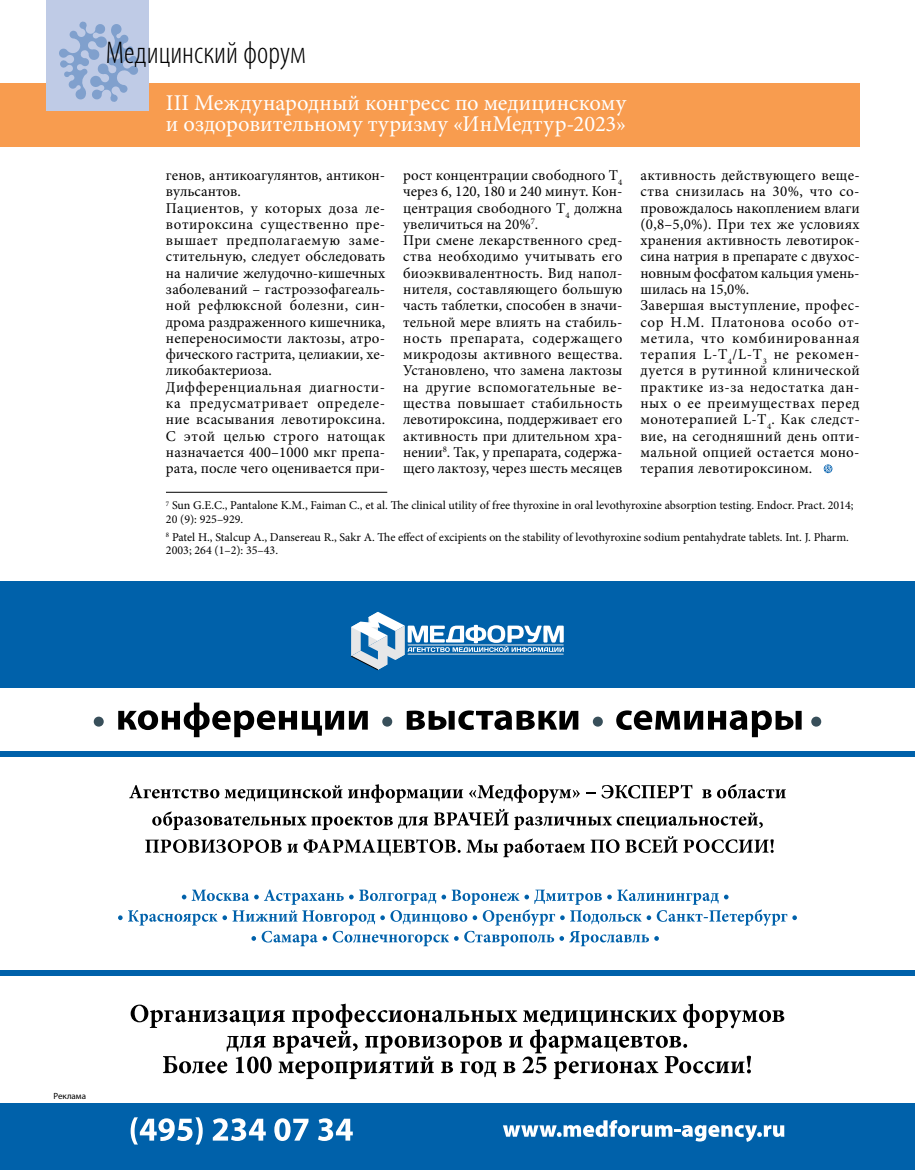
<style>
.page{position:relative;width:915px;height:1170px;background:#fff}
.page>*{position:absolute;margin:0;border:0;box-sizing:border-box;transform-origin:0 0}
.t1{font:300 condensed 31.5px "Myriad Pro";color:#000}
.t2{font:22.5px/21px "Minion Pro";letter-spacing:.005em;color:#fff}
.t3{font:15px/16.2px "Minion Pro";letter-spacing:.015em;color:#000}
.t4{font:12px/13.5px "Minion Pro";color:#000}
.t5{font:9px "Myriad Pro";color:#000}
</style>
<div class="page">
<div style="left:0;top:83px;width:859px;height:64px;background:#f89c4f"></div>
<div style="left:47px;top:0;width:102px;height:111px;background:#bfcbe6"></div>
<svg style="left:59px;top:22px;width:79px;height:80px"></svg>
<svg style="left:823px;top:464px;width:9px;height:9px"></svg>
<svg style="left:824px;top:465px;width:7px;height:7px"></svg>
<hr style="left:166px;top:492px;width:221px;height:1px;background:#000">
<div style="left:0;top:580px;width:914px;height:107px;background:#0061aa"></div>
<div style="left:0;top:1103px;width:914px;height:66px;background:#0061aa"></div>
<svg style="left:118px;top:889px;width:678px;height:57px"></svg>
<svg style="left:131px;top:1117px;width:221px;height:27px"></svg>
<div style="left:811px;top:716px;width:10px;height:10px;background:#384f5a;border-radius:50%"></div>
<svg style="left:616px;top:710px;width:185px;height:27px"></svg>
<div style="left:592px;top:716px;width:10px;height:10px;background:#384f5a;border-radius:50%"></div>
<svg style="left:406px;top:710px;width:172px;height:20px"></svg>
<div style="left:382px;top:716px;width:10px;height:10px;background:#384f5a;border-radius:50%"></div>
<svg style="left:118px;top:702px;width:249px;height:35px"></svg>
<div style="left:94px;top:716px;width:10px;height:10px;background:#384f5a;border-radius:50%"></div>
<div style="left:0;top:751px;width:914px;height:5px;background:#0061aa"></div>
<div style="left:0;top:970px;width:914px;height:5px;background:#0061aa"></div>
<svg style="left:131px;top:1003px;width:653px;height:75px"></svg>
<svg style="left:351px;top:611px;width:212px;height:58px"></svg>
<svg style="left:129px;top:784px;width:656px;height:46px"></svg>
<svg style="left:145px;top:839px;width:136px;height:13px"></svg>
<svg style="left:287px;top:839px;width:173px;height:17px"></svg>
<svg style="left:466px;top:838px;width:118px;height:19px"></svg>
<svg style="left:590px;top:839px;width:29px;height:13px"></svg>
<svg style="left:625px;top:836px;width:52px;height:16px"></svg>
<svg style="left:683px;top:839px;width:90px;height:13px"></svg>
<svg style="left:503px;top:1120px;width:281px;height:21px"></svg>
<h1 class="t1" style="left:106px;top:34px;width:201px">Медицинский форум</h1>
<h2 class="t2" style="left:166px;top:93px;width:461px">III Международный конгресс по медицинскому и оздоровительному туризму «ИнМедтур-2023»</h2>
<p class="t3" style="left:166px;top:167px;width:221px">генов, антикоагулянтов, антикон&shy;вульсантов.<br>Пациентов, у которых доза ле&shy;вотироксина существенно пре&shy;вышает предполагаемую заме&shy;стительную, следует обследовать на наличие желудочно-кишечных заболеваний – гастроэзофагеаль&shy;ной рефлюксной болезни, син&shy;дрома раздраженного кишечника, непереносимости лактозы, атро&shy;фического гастрита, целиакии, хе&shy;ликобактериоза.<br>Дифференциальная диагности&shy;ка предусматривает определе&shy;ние всасывания левотироксина.<br>С этой целью строго натощак назначается 400–1000 мкг препа&shy;рата, после чего оценивается при-</p>
<p class="t3" style="left:403px;top:167px;width:221px">рост концентрации свободного Т<sub>4 </sub>через 6, 120, 180 и 240 минут. Кон&shy;центрация свободного Т<sub>4</sub> должна увеличиться на 20%<sup>7</sup>.<br>При смене лекарственного сред&shy;ства необходимо учитывать его биоэквивалентность. Вид напол&shy;нителя, составляющего большую часть таблетки, способен в значи&shy;тельной мере влиять на стабиль&shy;ность препарата, содержащего микродозы активного вещества.<br>Установлено, что замена лактозы на другие вспомогательные ве&shy;щества повышает стабильность левотироксина, поддерживает его активность при длительном хра&shy;нении<sup>8</sup>. Так, у препарата, содержа&shy;щего лактозу, через шесть месяцев</p>
<p class="t3" style="left:640px;top:167px;width:221px">активность действующего веще&shy;ства снизилась на 30%, что со&shy;провождалось накоплением влаги (0,8–5,0%). При тех же условиях хранения активность левотирок&shy;сина натрия в препарате с двухос&shy;новным фосфатом кальция умень&shy;шилась на 15,0%.<br>Завершая выступление, профес&shy;сор Н.М. Платонова особо от&shy;метила, что комбинированная терапия L-Т<sub>4</sub>/L-Т<sub>3</sub> не рекомен&shy;дуется в рутинной клинической практике из-за недостатка дан&shy;ных о ее преимуществах перед монотерапией L-Т<sub>4</sub>. Как следст&shy;вие, на сегодняшний день опти&shy;мальной опцией остается моно&shy;терапия левотироксином.</p>
<p class="t4" style="left:166px;top:499px;width:689px"><sup>7</sup> Sun G.E.C., Pantalone K.M., Faiman C., et al. The clinical utility of free thyroxine in oral levothyroxine absorption testing. Endocr. Pract. 2014;<br>20 (9): 925–929.</p>
<p class="t4" style="left:166px;top:530px;width:684px"><sup>8</sup> Patel H., Stalcup A., Dansereau R., Sakr A. The effect of excipients on the stability of levothyroxine sodium pentahydrate tablets. Int. J. Pharm.<br>2003; 264 (1–2): 35–43.</p>
<p class="t5" style="left:53px;top:1089px;width:34px">Реклама</p>
</div>
